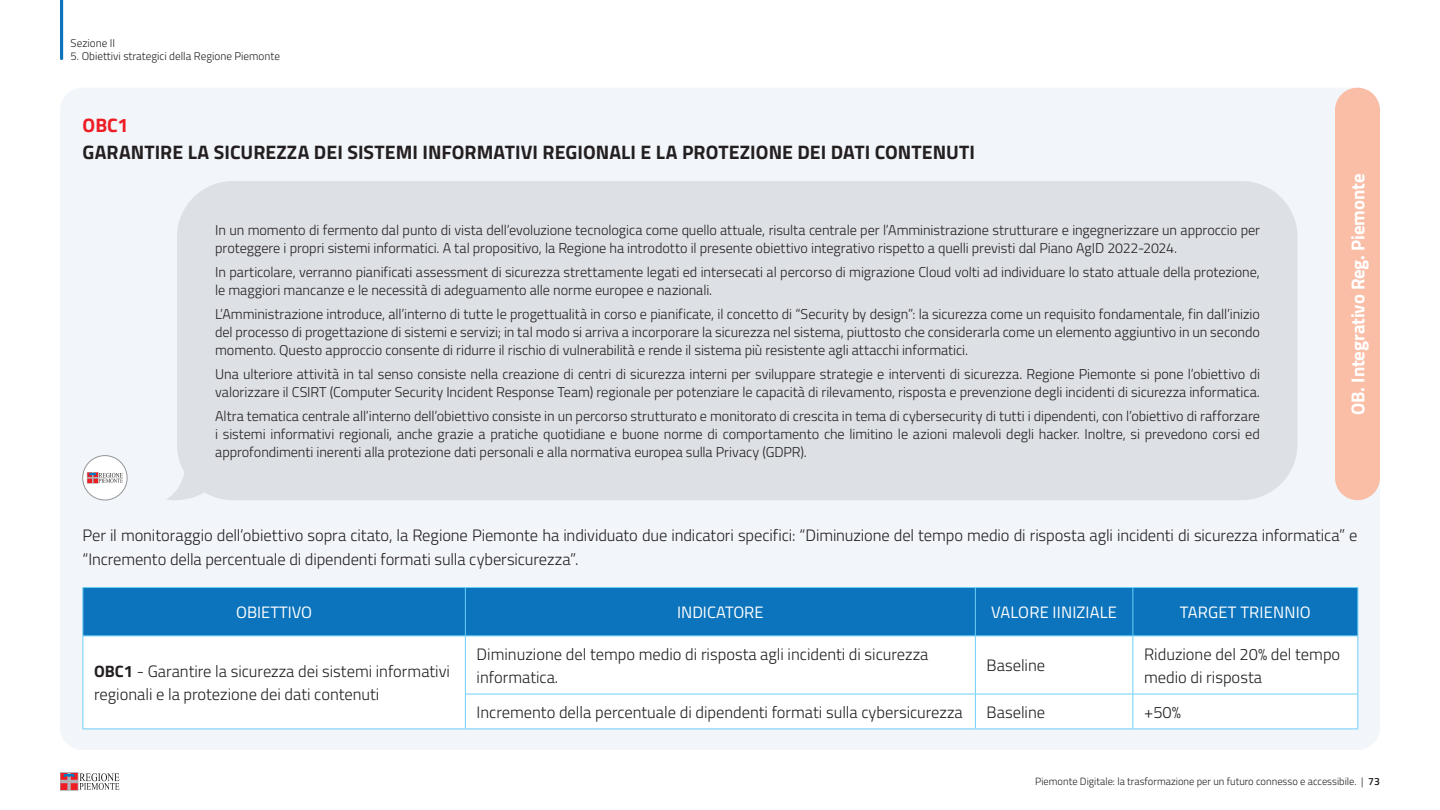
<style>
.page{position:relative;width:1440px;height:810px;background:#fff}
.page>*{position:absolute;margin:0;border:0;box-sizing:border-box;transform-origin:0 0}
.Paragrafo_-_regular{font:700 19.5px "Titillium Web";letter-spacing:.005em;color:#231f20}
.Paragrafo_-_regular-2{font:700 19.5px "Titillium Web";color:#ee1d23}
.Titolo_-_subsection{font:700 18.75px "Titillium Web";letter-spacing:-.005em;color:#fff}
.t1{font:300 16.5px/23.2px "Titillium";color:#231f20}
.Paragrafo_-_regular-3{font:300 16.5px/23.2px "Titillium Web";letter-spacing:-.005em;color:#231f20}
.t2{font:16.5px "Titillium";letter-spacing:.01em;color:#fff}
.Paragrafo_-_regular-4{font:300 14.25px/18px "Titillium Web";letter-spacing:-.005em;color:#231f20}
.t3{font:300 11.25px "Titillium";color:#231f20}
.t4{font:300 10.5px "Titillium";color:#231f20}
.s1{font-weight:700}
.s2{font-weight:600}
</style>
<div class="page">
<div style="left:60px;top:772px;width:18px;height:18px;border:1px solid #b2b3b7"></div>
<svg style="left:61px;top:773px;width:58px;height:17px"></svg>
<svg style="left:60px;top:0;width:3px;height:60px"></svg>
<div style="left:60px;top:88px;width:1320px;height:662px;background:#f2f5fa;border-radius:22px"></div>
<div style="left:167px;top:181px;width:1131px;height:319px;background:#dde0e4"></div>
<div style="left:1335px;top:88px;width:45px;height:412px;background:#fabda6;border-radius:22px"></div>
<div style="left:83px;top:456px;width:44px;height:44px;background:#fff;border-radius:50%"></div>
<div style="left:83px;top:455px;width:44px;height:45px;border:1px solid #939598;border-radius:50%"></div>
<div style="left:87px;top:472px;width:11px;height:11px;border:1px solid #b2b3b7"></div>
<svg style="left:88px;top:473px;width:35px;height:10px"></svg>
<div style="left:83px;top:588px;width:1275px;height:48px;background:#0c74bc"></div>
<div style="left:83px;top:637px;width:1275px;height:92px;background:#fff"></div>
<hr style="left:82px;top:587px;width:383px;height:1px;background:#6bcff6">
<hr style="left:82px;top:588px;width:1px;height:48px;background:#6bcff6">
<hr style="left:465px;top:587px;width:510px;height:1px;background:#6bcff6">
<hr style="left:465px;top:588px;width:1px;height:48px;background:#6bcff6">
<hr style="left:975px;top:587px;width:158px;height:1px;background:#6bcff6">
<hr style="left:975px;top:588px;width:1px;height:48px;background:#6bcff6">
<hr style="left:1133px;top:587px;width:225px;height:1px;background:#6bcff6">
<hr style="left:1132px;top:588px;width:1px;height:48px;background:#6bcff6">
<hr style="left:1358px;top:588px;width:1px;height:48px;background:#6bcff6">
<hr style="left:82px;top:636px;width:383px;height:1px;background:#6bcff6">
<hr style="left:82px;top:636px;width:1px;height:58px;background:#6bcff6">
<hr style="left:82px;top:694px;width:1px;height:35px;background:#6bcff6">
<hr style="left:82px;top:729px;width:383px;height:1px;background:#6bcff6">
<hr style="left:465px;top:636px;width:510px;height:1px;background:#6bcff6">
<hr style="left:465px;top:636px;width:1px;height:58px;background:#6bcff6">
<hr style="left:465px;top:694px;width:510px;height:1px;background:#6bcff6">
<hr style="left:465px;top:694px;width:1px;height:35px;background:#6bcff6">
<hr style="left:465px;top:729px;width:510px;height:1px;background:#6bcff6">
<hr style="left:975px;top:636px;width:158px;height:1px;background:#6bcff6">
<hr style="left:975px;top:636px;width:1px;height:58px;background:#6bcff6">
<hr style="left:975px;top:694px;width:158px;height:1px;background:#6bcff6">
<hr style="left:975px;top:694px;width:1px;height:35px;background:#6bcff6">
<hr style="left:975px;top:729px;width:158px;height:1px;background:#6bcff6">
<hr style="left:1133px;top:636px;width:225px;height:1px;background:#6bcff6">
<hr style="left:1132px;top:636px;width:1px;height:58px;background:#6bcff6">
<hr style="left:1358px;top:636px;width:1px;height:58px;background:#6bcff6">
<hr style="left:1133px;top:694px;width:225px;height:1px;background:#6bcff6">
<hr style="left:1132px;top:694px;width:1px;height:35px;background:#6bcff6">
<hr style="left:1358px;top:694px;width:1px;height:35px;background:#6bcff6">
<hr style="left:1133px;top:729px;width:225px;height:1px;background:#6bcff6">
<p class="t3" style="left:71px;top:34px;width:46px">Sezione II</p>
<p class="t3" style="left:71px;top:48px;width:211px">5. Obiettivi strategici della Regione Piemonte</p>
<p class="Paragrafo_-_regular-2" style="left:83px;top:111px;width:47px">OBC1</p>
<p class="Paragrafo_-_regular" style="left:83px;top:137px;width:894px">GARANTIRE LA SICUREZZA DEI SISTEMI INFORMATIVI REGIONALI E LA PROTEZIONE DEI DATI CONTENUTI</p>
<p class="Paragrafo_-_regular-4" style="left:215px;top:220px;width:1046px">In un momento di fermento dal punto di vista dell’evoluzione tecnologica come quello attuale, risulta centrale per l’Amministrazione strutturare e ingegnerizzare un approccio per proteggere i propri sistemi informatici. A tal propositivo, la Regione ha introdotto il presente obiettivo integrativo rispetto a quelli previsti dal Piano AgID 2022-2024.</p>
<p class="Paragrafo_-_regular-4" style="left:215px;top:262px;width:1046px">In particolare, verranno pianificati assessment di sicurezza strettamente legati ed intersecati al percorso di migrazione Cloud volti ad individuare lo stato attuale della protezione, le maggiori mancanze e le necessità di adeguamento alle norme europee e nazionali.</p>
<p class="Paragrafo_-_regular-4" style="left:215px;top:304px;width:1046px;text-align:justify">L’Amministrazione introduce, all’interno di tutte le progettualità in corso e pianificate, il concetto di “Security by design”: la sicurezza come un requisito fondamentale, fin dall’inizio del processo di progettazione di sistemi e servizi; in tal modo si arriva a incorporare la sicurezza nel sistema, piuttosto che considerarla come un elemento aggiuntivo in un secondo momento. Questo approccio consente di ridurre il rischio di vulnerabilità e rende il sistema più resistente agli attacchi informatici.</p>
<p class="Paragrafo_-_regular-4" style="left:215px;top:364px;width:1046px">Una ulteriore attività in tal senso consiste nella creazione di centri di sicurezza interni per sviluppare strategie e interventi di sicurezza. Regione Piemonte si pone l’obiettivo di valorizzare il CSIRT (Computer Security Incident Response Team) regionale per potenziare le capacità di rilevamento, risposta e prevenzione degli incidenti di sicurezza informatica.</p>
<p class="Paragrafo_-_regular-4" style="left:215px;top:406px;width:1046px;text-align:justify">Altra tematica centrale all’interno dell’obiettivo consiste in un percorso strutturato e monitorato di crescita in tema di cybersecurity di tutti i dipendenti, con l’obiettivo di rafforzare i sistemi informativi regionali, anche grazie a pratiche quotidiane e buone norme di comportamento che limitino le azioni malevoli degli hacker. Inoltre, si prevedono corsi ed approfondimenti inerenti alla protezione dati personali e alla normativa europea sulla Privacy (GDPR).</p>
<p class="Titolo_-_subsection" style="left:1343px;top:415px;width:243px;rotate:-90deg">OB. Integrativo Reg. Piemonte</p>
<p class="Paragrafo_-_regular-3" style="left:82px;top:523px;width:1277px">Per il monitoraggio dell’obiettivo sopra citato, la Regione Piemonte ha individuato due indicatori specifici: “Diminuzione del tempo medio di risposta agli incidenti di sicurezza informatica” e “Incremento della percentuale di dipendenti formati sulla cybersicurezza”.</p>
<p class="t2" style="left:236px;top:600px;width:77px">OBIETTIVO</p>
<p class="t2" style="left:677px;top:600px;width:88px">INDICATORE</p>
<p class="t2" style="left:991px;top:600px;width:127px">VALORE IINIZIALE</p>
<p class="t2" style="left:1180px;top:600px;width:132px">TARGET TRIENNIO</p>
<p class="t1" style="left:94px;top:659px;width:357px"><span class="s1">OBC1</span> - Garantire la sicurezza dei sistemi informativi regionali e la protezione dei dati contenuti</p>
<p class="t1" style="left:477px;top:641px;width:453px">Diminuzione del tempo medio di risposta agli incidenti di sicurezza informatica.</p>
<p class="t1" style="left:987px;top:653px;width:60px">Baseline</p>
<p class="t1" style="left:1144px;top:641px;width:198px">Riduzione del 20% del tempo medio di risposta</p>
<p class="t1" style="left:477px;top:699px;width:488px">Incremento della percentuale di dipendenti formati sulla cybersicurezza</p>
<p class="t1" style="left:987px;top:699px;width:60px">Baseline</p>
<p class="t1" style="left:1144px;top:699px;width:38px">+50%</p>
<p class="t4" style="left:1035px;top:774px;width:346px">Piemonte Digitale: la trasformazione per un futuro connesso e accessibile. | <span class="s2">73</span></p>
</div>
